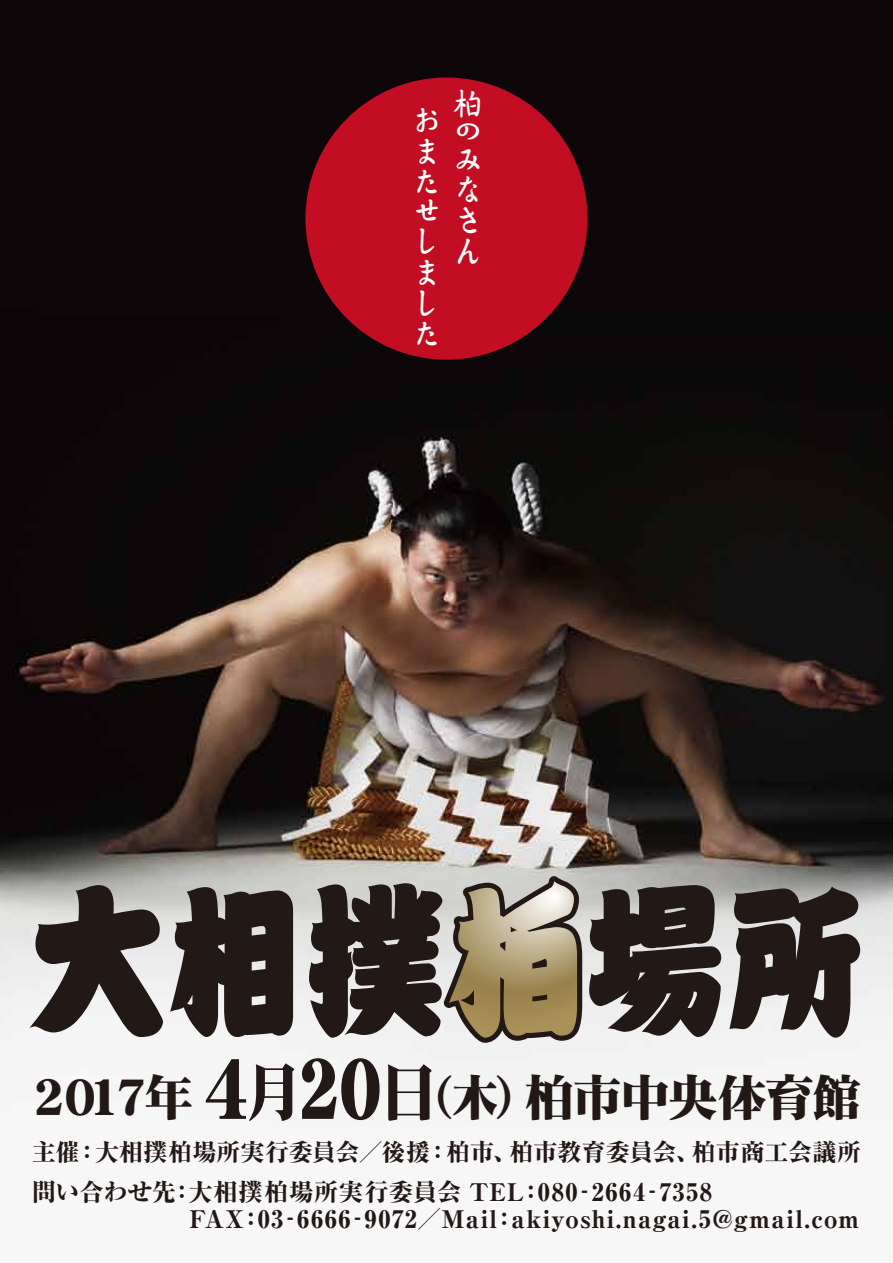
<style>
.page{position:relative;width:893px;height:1263px;background:#fff}
.page>*{position:absolute;margin:0;border:0;box-sizing:border-box;transform-origin:0 0}
.t1{font:49.2px "DF Mincho UB MP RKSJ H";letter-spacing:-.035em;color:#221815}
.t2{font:40.2px/30.6px "DF Dan Kai Sho W5 90 pv RKSJ H";color:#fff;text-align:justify;scale:.88 1}
.t3{font:800 24.3px/27px "Ryumin Pr 6";letter-spacing:.04em;color:#221815}
.t4{font:800 24px "Ryumin Pr 6";color:#221815}
.s1{font-family:"DF Mincho SU MP RKSJ H";font-size:82.95px}
.s2{font-size:61.5px}
</style>
<div class="page">
<img style="left:0;top:0;width:893px;height:1102px">
<div style="left:305px;top:78px;width:283px;height:282px;background:#c30d23;border-radius:50%"></div>
<svg style="left:30px;top:885px;width:133px;height:152px"></svg>
<svg style="left:170px;top:887px;width:123px;height:150px;background:#48413e"></svg>
<svg style="left:309px;top:876px;width:273px;height:167px;background:#807667"></svg>
<svg style="left:589px;top:885px;width:132px;height:152px;background:#504846"></svg>
<svg style="left:729px;top:886px;width:131px;height:152px;background:#5d5754"></svg>
<h2 class="t2" style="left:409px;top:104px;width:34px">おまたせしました</h2>
<h2 class="t2" style="left:451px;top:88px;width:35px">柏</h2>
<h2 class="t2" style="left:451px;top:116px;width:34px">の</h2>
<h2 class="t2" style="left:451px;top:143px;width:35px">みなさん</h2>
<h1 class="t1" style="left:36px;top:1072px;width:827px">2017年 <span class="s1">4</span><span class="s2">月</span><span class="s1">20</span><span class="s2">日</span>（木）柏市中央体育館</h1>
<p class="t4" style="left:32px;top:1133px;width:831px">主催：大相撲柏場所実行委員会／後援：柏市、柏市教育委員会、柏市商工会議所</p>
<p class="t3" style="left:189px;top:1178px;width:671px;text-indent:-157px">問い合わせ先：大相撲柏場所実行委員会 TEL：080‐2664‐7358<br>FAX：03‐6666‐9072／Mail：akiyoshi.nagai.5@gmail.com</p>
</div>
